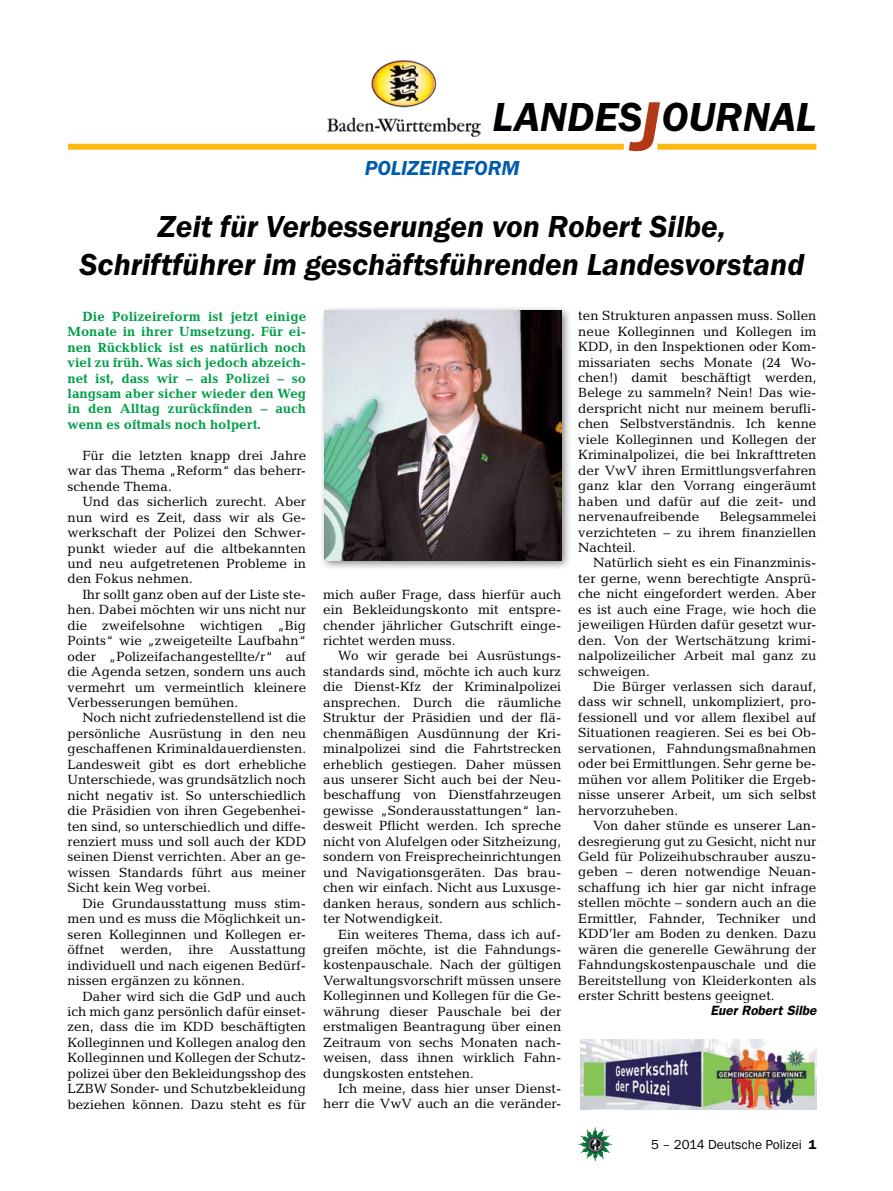
<style>
.page{position:relative;width:893px;height:1191px;background:#fff}
.page>*{position:absolute;margin:0;border:0;box-sizing:border-box;transform-origin:0 0}
.t1{font:italic 600 42px "Franklin Gothic Itc T";color:#000}
.t2{font:italic 600 31.5px/37.5px "Franklin Gothic Itc T";color:#000;text-align:center}
.t3{font:italic 600 21px "Franklin Gothic Itc T";color:#005baa}
.t4{font:13.5px/15.5px "Candida";color:#000;text-align:justify}
.t5{font:700 13.5px/15.5px "Candida";color:#009f47;text-align:justify}
.t6{font:13.5px "Franklin Gothic Itc T";color:#000}
.t7{font:italic 600 13.5px "Franklin Gothic";color:#000}
.s1{font-size:72px;color:#b33916}
.s2{font-weight:600}
</style>
<div class="page">
<img style="left:578px;top:1127px;width:17px;height:25px">
<img style="left:328px;top:61px;width:152px;height:76px">
<div style="left:657px;top:144px;width:159px;height:6px;background:#fdb913"></div>
<div style="left:68px;top:144px;width:556px;height:6px;background:#fdb913"></div>
<div style="left:319px;top:305px;width:254px;height:266px;background:#000;opacity:.5"></div>
<img style="left:324px;top:310px;width:237px;height:250px">
<img style="left:580px;top:1039px;width:236px;height:70px">
<h1 class="t1" style="left:492px;top:93px;width:325px">LANDES<span class="s1">J</span>OURNAL</h1>
<h3 class="t3" style="left:365px;top:156px;width:156px">Pol izeirefor m</h3>
<h2 class="t2" style="left:80px;top:207px;width:726px">Zeit für Verbesserungen von Robert Silbe,<br>Schriftführer im geschäftsführenden Landesvorstand</h2>
<p class="t5" style="left:68px;top:308px;width:240px;text-indent:15px">Die Polizeireform ist jetzt einige Monate in ihrer Umsetzung. Für ei&shy;nen Rückblick ist es natürlich noch viel zu früh. Was sich jedoch abzeich&shy;net ist, dass wir – als Polizei – so langsam aber sicher wieder den Weg in den Alltag zurückfinden – auch wenn es oftmals noch holpert.</p>
<p class="t4" style="left:68px;top:447px;width:240px;text-indent:15px">Für die letzten knapp drei Jahre war das Thema „Reform“ das beherr&shy;schende Thema.</p>
<p class="t4" style="left:68px;top:494px;width:240px;text-indent:15px">Und das sicherlich zurecht. Aber nun wird es Zeit, dass wir als Ge&shy;werkschaft der Polizei den Schwer&shy;punkt wieder auf die altbekannten und neu aufgetretenen Probleme in den Fokus nehmen.</p>
<p class="t4" style="left:68px;top:586px;width:240px;text-indent:15px">Ihr sollt ganz oben auf der Liste ste&shy;hen. Dabei möchten wir uns nicht nur die zweifelsohne wichtigen „Big Points“ wie „zweigeteilte Laufbahn“ oder „Polizeifachangestellte/r“ auf die Agenda setzen, sondern uns auch vermehrt um vermeintlich kleinere Verbesserungen bemühen.</p>
<p class="t4" style="left:68px;top:710px;width:240px;text-indent:15px">Noch nicht zufriedenstellend ist die persönliche Ausrüstung in den neu geschaffenen Kriminaldauerdiensten.<br>Landesweit gibt es dort erhebliche Unterschiede, was grundsätzlich noch nicht negativ ist. So unterschiedlich die Präsidien von ihren Gegebenhei&shy;ten sind, so unterschiedlich und diffe&shy;renziert muss und soll auch der KDD seinen Dienst verrichten. Aber an ge&shy;wissen Standards führt aus meiner Sicht kein Weg vorbei.</p>
<p class="t4" style="left:68px;top:895px;width:240px;text-indent:15px">Die Grundausstattung muss stim&shy;men und es muss die Möglichkeit un&shy;seren Kolleginnen und Kollegen er&shy;öffnet werden, ihre Ausstattung individuell und nach eigenen Bedürf&shy;nissen ergänzen zu können.</p>
<p class="t4" style="left:68px;top:988px;width:240px;text-indent:15px">Daher wird sich die GdP und auch ich mich ganz persönlich dafür einset&shy;zen, dass die im KDD beschäftigten Kolleginnen und Kollegen analog den Kolleginnen und Kollegen der Schutz&shy;polizei über den Bekleidungsshop des LZBW Sonder- und Schutzbekleidung beziehen können. Dazu steht es für</p>
<p class="t4" style="left:578px;top:308px;width:240px">ten Strukturen anpassen muss. Sollen neue Kolleginnen und Kollegen im KDD, in den Inspektionen oder Kom&shy;missariaten sechs Monate (24 Wo&shy;chen!) damit beschäftigt werden, Belege zu sammeln? Nein! Das wie&shy;derspricht nicht nur meinem berufli&shy;chen Selbstverständnis. Ich kenne viele Kolleginnen und Kollegen der Kriminalpolizei, die bei Inkrafttreten der VwV ihren Ermittlungsverfahren ganz klar den Vorrang eingeräumt haben und dafür auf die zeit- und nervenaufreibende</p>
<p class="t4" style="left:578px;top:509px;width:240px;text-indent:141px">Belegsammelei verzichteten – zu ihrem finanziellen Nachteil.</p>
<p class="t4" style="left:578px;top:555px;width:240px;text-indent:15px">Natürlich sieht es ein Finanzminis&shy;ter gerne, wenn berechtigte Ansprü&shy;che nicht eingefordert werden. Aber es ist auch eine Frage, wie hoch die jeweiligen Hürden dafür gesetzt wur&shy;den. Von der Wertschätzung krimi&shy;nalpolizeilicher Arbeit mal ganz zu schweigen.</p>
<p class="t4" style="left:578px;top:679px;width:240px;text-indent:15px">Die Bürger verlassen sich darauf, dass wir schnell, unkompliziert, pro&shy;fessionell und vor allem flexibel auf Situationen reagieren. Sei es bei Ob&shy;servationen, Fahndungsmaßnahmen oder bei Ermittlungen. Sehr gerne be&shy;mühen vor allem Politiker die Ergeb&shy;nisse unserer Arbeit, um sich selbst hervorzuheben.</p>
<p class="t4" style="left:578px;top:817px;width:240px;text-indent:15px">Von daher stünde es unserer Lan&shy;desregierung gut zu Gesicht, nicht nur Geld für Polizeihubschrauber auszu&shy;geben – deren notwendige Neuan&shy;schaffung ich hier gar nicht infrage stellen möchte – sondern auch an die Ermittler, Fahnder, Techniker und KDD’ler am Boden zu denken. Dazu wären die generelle Gewährung der Fahndungskostenpauschale und die Bereitstellung von Kleiderkonten als erster Schritt bestens geeignet.</p>
<p class="t7" style="left:710px;top:1002px;width:108px">Euer Robert Silbe</p>
<p class="t4" style="left:323px;top:586px;width:240px">mich außer Frage, dass hierfür auch ein Bekleidungskonto mit entspre&shy;chender jährlicher Gutschrift einge&shy;richtet werden muss.</p>
<p class="t4" style="left:323px;top:648px;width:240px;text-indent:15px">Wo wir gerade bei Ausrüstungs&shy;standards sind, möchte ich auch kurz die Dienst-Kfz der Kriminalpolizei ansprechen. Durch die räumliche Struktur der Präsidien und der flä&shy;chenmäßigen Ausdünnung der Kri&shy;minalpolizei sind die Fahrtstrecken erheblich gestiegen. Daher müssen aus unserer Sicht auch bei der Neu&shy;beschaffung von Dienstfahrzeugen gewisse „Sonderausstattungen“ lan&shy;desweit Pflicht werden. Ich spreche nicht von Alufelgen oder Sitzheizung, sondern von Freisprecheinrichtungen und Navigationsgeräten. Das brau&shy;chen wir einfach. Nicht aus Luxusge&shy;danken heraus, sondern aus schlich&shy;ter Notwendigkeit.</p>
<p class="t4" style="left:323px;top:926px;width:240px;text-indent:15px">Ein weiteres Thema, dass ich auf&shy;greifen möchte, ist die Fahndungs&shy;kostenpauschale. Nach der gültigen Verwaltungsvorschrift müssen unsere Kolleginnen und Kollegen für die Ge&shy;währung dieser Pauschale bei der erstmaligen Beantragung über einen Zeitraum von sechs Monaten nach&shy;weisen, dass ihnen wirklich Fahn&shy;dungskosten entstehen.</p>
<p class="t4" style="left:323px;top:1080px;width:240px;text-align:right">Ich meine, dass hier unser Dienst&shy;herr die VwV auch an die veränder-</p>
<p class="t6" style="left:651px;top:1136px;width:167px">5 – 2014 Deutsche Polizei <span class="s2">1</span></p>
</div>
